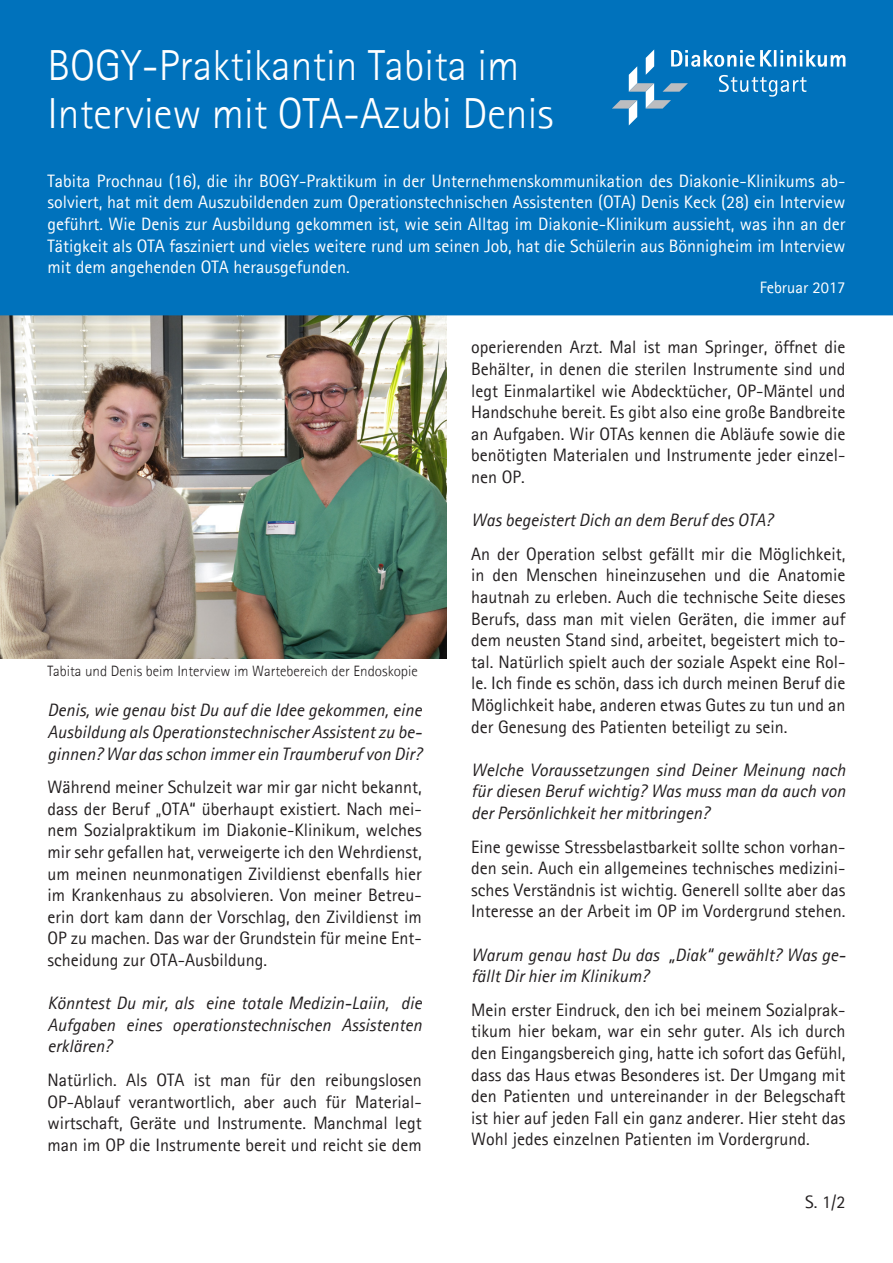
<style>
.page{position:relative;width:893px;height:1263px;background:#fff}
.page>*{position:absolute;margin:0;border:0;box-sizing:border-box;transform-origin:0 0}
.t1{font:300 43.5px/48px "Agfa Rotis Sans Serif";color:#fff}
.t2{font:18px/21.6px "Agfa Rotis Sans Serif";color:#231f20;text-align:justify}
.t3{font:italic 18px/21.6px "Agfa Rotis Sans Serif";color:#231f20;text-align:justify}
.t4{font:18px/21.6px "Agfa Rotis Sans Serif";color:#fff;text-align:justify}
.t5{font:16.5px "Agfa Rotis Sans Serif";color:#fff}
.t6{font:300 15px "Agfa Rotis Sans Serif";color:#231f20}
</style>
<div class="page">
<img style="left:0;top:315px;width:446px;height:344px">
<div style="left:1px;top:1px;width:891px;height:314px;background:#0072bc"></div>
<div style="left:0;top:0;width:893px;height:315px;border:2px solid #0072bc"></div>
<svg style="left:612px;top:49px;width:233px;height:76px"></svg>
<p class="t1" style="left:47px;top:40px;width:507px">BOGY-Praktikantin Tabita im<br>Interview mit OTA-Azubi Denis</p>
<p class="t4" style="left:47px;top:170px;width:799px">Tabita Prochnau (16), die ihr BOGY-Praktikum in der Unternehmenskommunikation des Diakonie-Klinikums ab&shy;solviert, hat mit dem Auszubildenden zum Operationstechnischen Assistenten (OTA) Denis Keck (28) ein Interview geführt. Wie Denis zur Ausbildung gekommen ist, wie sein Alltag im Diakonie-Klinikum aussieht, was ihn an der Tätigkeit als OTA fasziniert und vieles weitere rund um seinen Job, hat die Schülerin aus Bönnigheim im Interview mit dem angehenden OTA herausgefunden.</p>
<p class="t6" style="left:47px;top:662px;width:372px">Tabita und Denis beim Interview im Wartebereich der Endoskopie</p>
<p class="t3" style="left:47px;top:700px;width:376px">Denis, wie genau bist Du auf die Idee gekommen, eine Ausbildung als Operationstechnischer Assistent zu be&shy;ginnen? War das schon immer ein Traumberuf von Dir?</p>
<p class="t2" style="left:47px;top:776px;width:376px">Während meiner Schulzeit war mir gar nicht bekannt, dass der Beruf „OTA“ überhaupt existiert. Nach mei&shy;nem Sozialpraktikum im Diakonie-Klinikum, welches mir sehr gefallen hat, verweigerte ich den Wehrdienst, um meinen neunmonatigen Zivildienst ebenfalls hier im Krankenhaus zu absolvieren. Von meiner Betreu&shy;erin dort kam dann der Vorschlag, den Zivildienst im OP zu machen. Das war der Grundstein für meine Ent&shy;scheidung zur OTA-Ausbildung.</p>
<p class="t3" style="left:47px;top:992px;width:376px">Könntest Du mir, als eine totale Medizin-Laiin, die Aufgaben eines operationstechnischen Assistenten erklären?</p>
<p class="t2" style="left:47px;top:1069px;width:376px">Natürlich. Als OTA ist man für den reibungslosen OP-Ablauf verantwortlich, aber auch für Material&shy;wirtschaft, Geräte und Instrumente. Manchmal legt man im OP die Instrumente bereit und reicht sie dem</p>
<p class="t5" style="left:760px;top:278px;width:87px">Februar 2017</p>
<p class="t2" style="left:471px;top:336px;width:376px">operierenden Arzt. Mal ist man Springer, öffnet die Behälter, in denen die sterilen Instrumente sind und legt Einmalartikel wie Abdecktücher, OP-Mäntel und Handschuhe bereit. Es gibt also eine große Bandbreite an Aufgaben. Wir OTAs kennen die Abläufe sowie die benötigten Materialen und Instrumente jeder einzel&shy;nen OP.</p>
<p class="t3" style="left:471px;top:509px;width:303px">Was begeistert Dich an dem Beruf des OTA?</p>
<p class="t2" style="left:471px;top:543px;width:376px">An der Operation selbst gefällt mir die Möglichkeit, in den Menschen hineinzusehen und die Anatomie hautnah zu erleben. Auch die technische Seite dieses Berufs, dass man mit vielen Geräten, die immer auf dem neusten Stand sind, arbeitet, begeistert mich to&shy;tal. Natürlich spielt auch der soziale Aspekt eine Rol&shy;le. Ich finde es schön, dass ich durch meinen Beruf die Möglichkeit habe, anderen etwas Gutes zu tun und an der Genesung des Patienten beteiligt zu sein.</p>
<p class="t3" style="left:471px;top:759px;width:376px">Welche Voraussetzungen sind Deiner Meinung nach für diesen Beruf wichtig? Was muss man da auch von der Persönlichkeit her mitbringen?</p>
<p class="t2" style="left:471px;top:835px;width:376px">Eine gewisse Stressbelastbarkeit sollte schon vorhan&shy;den sein. Auch ein allgemeines technisches medizini&shy;sches Verständnis ist wichtig. Generell sollte aber das Interesse an der Arbeit im OP im Vordergrund stehen.</p>
<p class="t3" style="left:471px;top:944px;width:376px">Warum genau hast Du das „Diak“ gewählt? Was ge&shy;fällt Dir hier im Klinikum?</p>
<p class="t2" style="left:471px;top:999px;width:376px">Mein erster Eindruck, den ich bei meinem Sozialprak&shy;tikum hier bekam, war ein sehr guter. Als ich durch den Eingangsbereich ging, hatte ich sofort das Gefühl, dass das Haus etwas Besonderes ist. Der Umgang mit den Patienten und untereinander in der Belegschaft ist hier auf jeden Fall ein ganz anderer. Hier steht das Wohl jedes einzelnen Patienten im Vordergrund.</p>
<p class="t2" style="left:805px;top:1190px;width:42px">S. 1/2</p>
</div>
